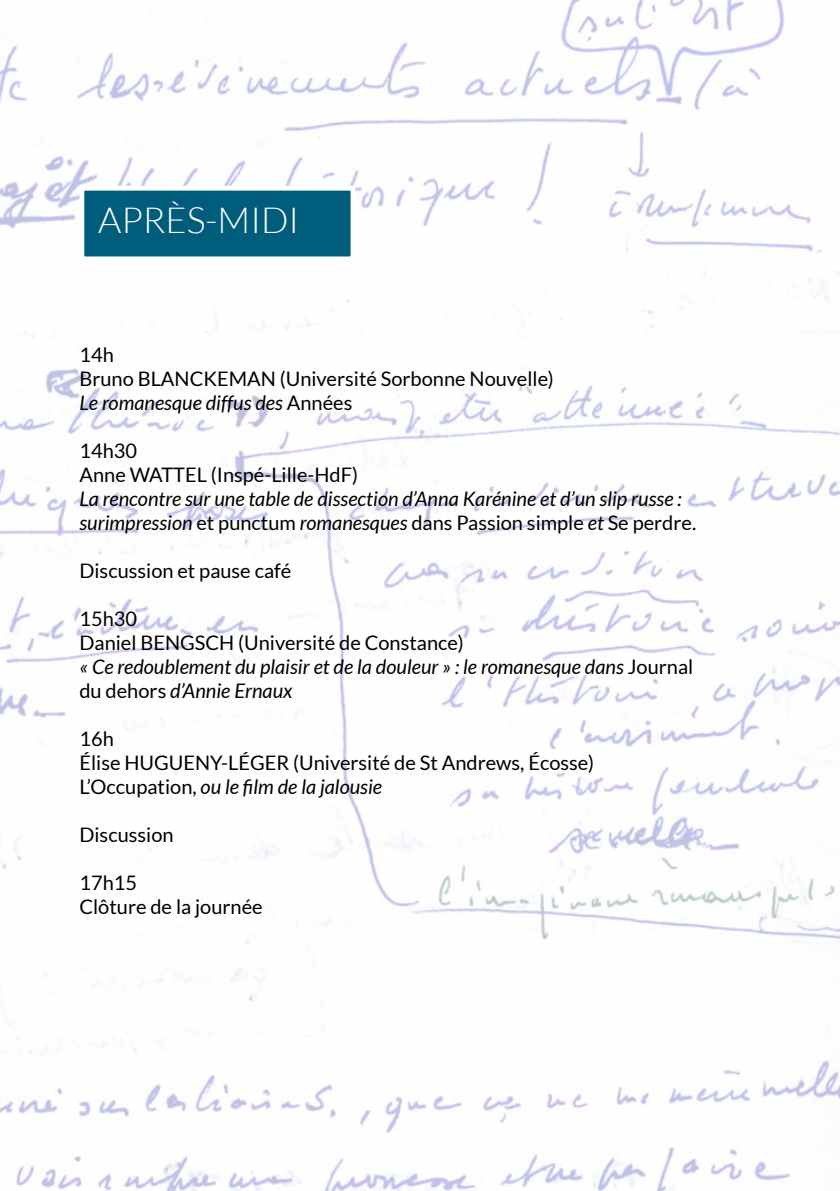
<style>
.page{position:relative;width:840px;height:1191px;background:#fff}
.page>*{position:absolute;margin:0;border:0;box-sizing:border-box;transform-origin:0 0}
.t1{font:300 36px "Lato";color:#fff}
.t2{font:italic 20px/24px "Lato";color:#000}
.t3{font:20px/24px "Lato";color:#000}
.s1{font-style:italic}
.s2{font-style:normal}
</style>
<div class="page">
<img style="left:0;top:0;width:839px;height:1191px">
<div style="left:79px;top:186px;width:276px;height:75px;background:#005c7b;border:5px solid #fff"></div>
<h1 class="t1" style="left:98px;top:201px;width:202px">APRÈS-MIDI</h1>
<p class="t3" style="left:79px;top:342px;width:475px">14h<br>Bruno BLANCKEMAN (Université Sorbonne Nouvelle)<br><span class="s1">Le romanesque diffus des</span> Années</p>
<p class="t3" style="left:79px;top:438px;width:280px">14h30<br>Anne WATTEL (Inspé-Lille-HdF)</p>
<p class="t2" style="left:79px;top:487px;width:618px">La rencontre sur une table de dissection d’Anna Karénine et d’un slip russe : surimpression <span class="s2">et punctum</span> romanesques <span class="s2">dans Passion simple</span> et <span class="s2">Se perdre.</span></p>
<p class="t3" style="left:79px;top:558px;width:213px">Discussion et pause café</p>
<p class="t2" style="left:79px;top:607px;width:615px"><span class="s2">15h30<br>Daniel BENGSCH (Université de Constance)<br></span>« Ce redoublement du plaisir et de la douleur » : le romanesque dans <span class="s2">Journal du dehors</span> d’Annie Ernaux</p>
<p class="t3" style="left:79px;top:726px;width:516px">16h<br>Élise HUGUENY-LÉGER (Université de St Andrews, Écosse)<br>L’Occupation, <span class="s1">ou le film de la jalousie</span></p>
<p class="t3" style="left:79px;top:822px;width:96px">Discussion</p>
<p class="t3" style="left:79px;top:870px;width:185px">17h15<br>Clôture de la journée</p>
</div>
